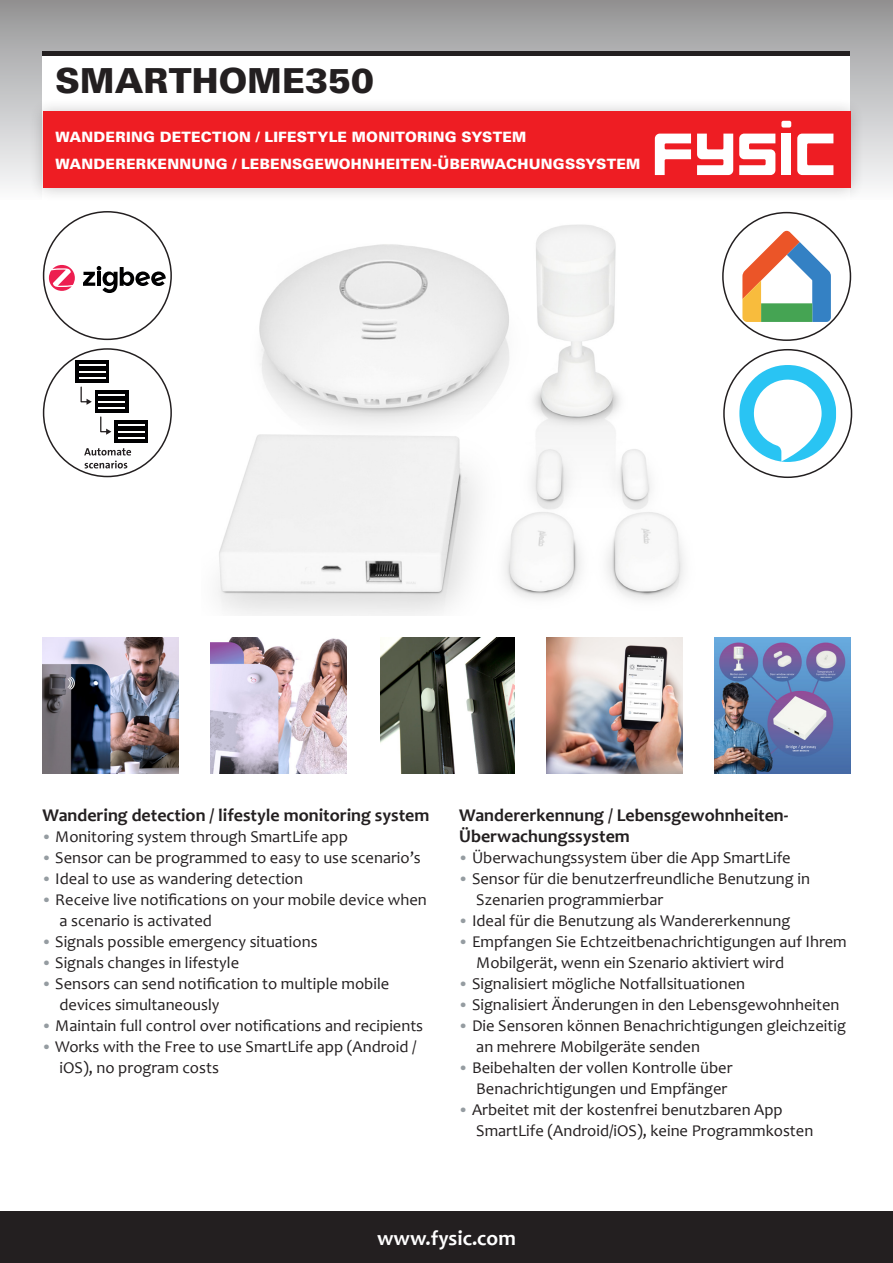
<style>
.page{position:relative;width:893px;height:1263px;background:#fff}
.page>*{position:absolute;margin:0;border:0;box-sizing:border-box;transform-origin:0 0}
.t1{font:900 34.5px "Univers LT Std";color:#231f20}
._03_Babycare_Basis_B{font:700 21px "Candara";color:#fff}
._03_Babycare_Basis_B-2{font:700 18px/21px "Candara";color:#231f20}
.t2{font:16.5px/21px "Candara";color:#231f20}
.t3{font:900 14.25px "Univers LT Std";letter-spacing:.015em;color:#fff}
.s1{font-family:"Calibri";font-weight:300;color:#959ca1}
</style>
<div class="page">
<div style="left:0;top:0;width:893px;height:200px;background:linear-gradient(to bottom,#959596,#fbfcfd)"></div>
<div style="left:43px;top:51px;width:807px;height:587px;background:#fff"></div>
<hr style="left:43px;top:51px;width:807px;height:4px;background:#231f20">
<div style="left:28px;top:97px;width:837px;height:106px;background:#231f20;opacity:.25"></div>
<div style="left:43px;top:112px;width:807px;height:76px;background:#ee1d23"></div>
<div style="left:781px;top:121px;width:10px;height:7px;background:#fff;border-radius:2px"></div>
<svg style="left:797px;top:134px;width:36px;height:41px"></svg>
<svg style="left:739px;top:134px;width:36px;height:41px"></svg>
<svg style="left:655px;top:134px;width:36px;height:41px"></svg>
<div style="left:781px;top:134px;width:10px;height:41px;background:#fff"></div>
<svg style="left:697px;top:134px;width:36px;height:41px"></svg>
<div style="left:0;top:1212px;width:893px;height:51px;background:#231f20"></div>
<img style="left:380px;top:638px;width:134px;height:136px">
<img style="left:715px;top:638px;width:135px;height:136px">
<img style="left:43px;top:638px;width:136px;height:136px">
<img style="left:210px;top:638px;width:137px;height:135px">
<img style="left:218px;top:224px;width:466px;height:391px">
<img style="left:547px;top:638px;width:135px;height:136px">
<svg style="left:742px;top:231px;width:89px;height:91px"></svg>
<svg style="left:739px;top:365px;width:97px;height:97px"></svg>
<div style="left:95px;top:390px;width:33px;height:23px;background:#000001"></div>
<hr style="left:98px;top:394px;width:27px;height:2px;background:#fff">
<svg style="left:98px;top:401px;width:27px;height:1px"></svg>
<hr style="left:98px;top:407px;width:27px;height:2px;background:#fff">
<div style="left:76px;top:360px;width:33px;height:23px;background:#000001"></div>
<hr style="left:79px;top:364px;width:26px;height:2px;background:#fff">
<svg style="left:79px;top:371px;width:26px;height:1px"></svg>
<hr style="left:79px;top:377px;width:26px;height:2px;background:#fff">
<div style="left:115px;top:420px;width:33px;height:23px;background:#000001"></div>
<hr style="left:118px;top:424px;width:26px;height:2px;background:#fff">
<svg style="left:118px;top:431px;width:26px;height:1px"></svg>
<hr style="left:118px;top:437px;width:26px;height:2px;background:#fff">
<svg style="left:100px;top:416px;width:11px;height:19px"></svg>
<svg style="left:80px;top:386px;width:12px;height:19px"></svg>
<svg style="left:84px;top:448px;width:47px;height:20px"></svg>
<svg style="left:49px;top:265px;width:26px;height:26px"></svg>
<svg style="left:83px;top:266px;width:83px;height:27px"></svg>
<p class="t1" style="left:55px;top:59px;width:320px">SMARTHOME350</p>
<p class="t3" style="left:55px;top:127px;width:473px">WANDERING DETECTION / LIFESTYLE MONITORING SYSTEM</p>
<p class="t3" style="left:55px;top:154px;width:587px">WANDERERKENNUNG / LEBENSGEWOHNHEITEN-ÜBERWACHUNGSSYSTEM</p>
<p class="_03_Babycare_Basis_B-2" style="left:43px;top:804px;width:388px">Wandering detection / lifestyle monitoring system</p>
<p class="t2" style="left:43px;top:826px;width:307px"><span class="s1">•</span> Monitoring system through SmartLife app</p>
<p class="t2" style="left:43px;top:847px;width:380px"><span class="s1">•</span> Sensor can be programmed to easy to use scenario’s</p>
<p class="t2" style="left:43px;top:868px;width:262px"><span class="s1">•</span> Ideal to use as wandering detection</p>
<p class="t2" style="left:60px;top:889px;width:369px;text-indent:-17px"><span class="s1">•</span> Receive live notifications on your mobile device when a scenario is activated</p>
<p class="t2" style="left:43px;top:931px;width:277px"><span class="s1">•</span> Signals possible emergency situations</p>
<p class="t2" style="left:43px;top:952px;width:198px"><span class="s1">•</span> Signals changes in lifestyle</p>
<p class="t2" style="left:60px;top:973px;width:331px;text-indent:-17px"><span class="s1">•</span> Sensors can send notification to multiple mobile devices simultaneously</p>
<p class="t2" style="left:43px;top:1015px;width:382px"><span class="s1">•</span> Maintain full control over notifications and recipients</p>
<p class="t2" style="left:60px;top:1036px;width:358px;text-indent:-17px"><span class="s1">•</span> Works with the Free to use SmartLife app (Android / iOS), no program costs</p>
<p class="_03_Babycare_Basis_B-2" style="left:459px;top:804px;width:331px">Wandererkennung / Lebensgewohnheiten-<br>Überwachungssystem</p>
<p class="t2" style="left:459px;top:847px;width:333px"><span class="s1">•</span> Überwachungssystem über die App SmartLife</p>
<p class="t2" style="left:476px;top:868px;width:335px;text-indent:-17px"><span class="s1">•</span> Sensor für die benutzerfreundliche Benutzung in<br>Szenarien programmierbar</p>
<p class="t2" style="left:459px;top:910px;width:333px"><span class="s1">•</span> Ideal für die Benutzung als Wandererkennung</p>
<p class="t2" style="left:476px;top:931px;width:372px;text-indent:-17px"><span class="s1">•</span> Empfangen Sie Echtzeitbenachrichtigungen auf Ihrem<br>Mobilgerät, wenn ein Szenario aktiviert wird</p>
<p class="t2" style="left:459px;top:973px;width:287px"><span class="s1">•</span> Signalisiert mögliche Notfallsituationen</p>
<p class="t2" style="left:459px;top:994px;width:382px"><span class="s1">•</span> Signalisiert Änderungen in den Lebensgewohnheiten</p>
<p class="t2" style="left:476px;top:1015px;width:371px;text-indent:-17px"><span class="s1">•</span> Die Sensoren können Benachrichtigungen gleichzeitig an mehrere Mobilgeräte senden</p>
<p class="t2" style="left:476px;top:1057px;width:258px;text-indent:-17px"><span class="s1">•</span> Beibehalten der vollen Kontrolle über<br>Benachrichtigungen und Empfänger</p>
<p class="t2" style="left:476px;top:1099px;width:339px;text-indent:-17px"><span class="s1">•</span> Arbeitet mit der kostenfrei benutzbaren App<br>SmartLife (Android/iOS), keine Programmkosten</p>
<p class="_03_Babycare_Basis_B" style="left:377px;top:1225px;width:140px">www.fysic.com</p>
</div>
